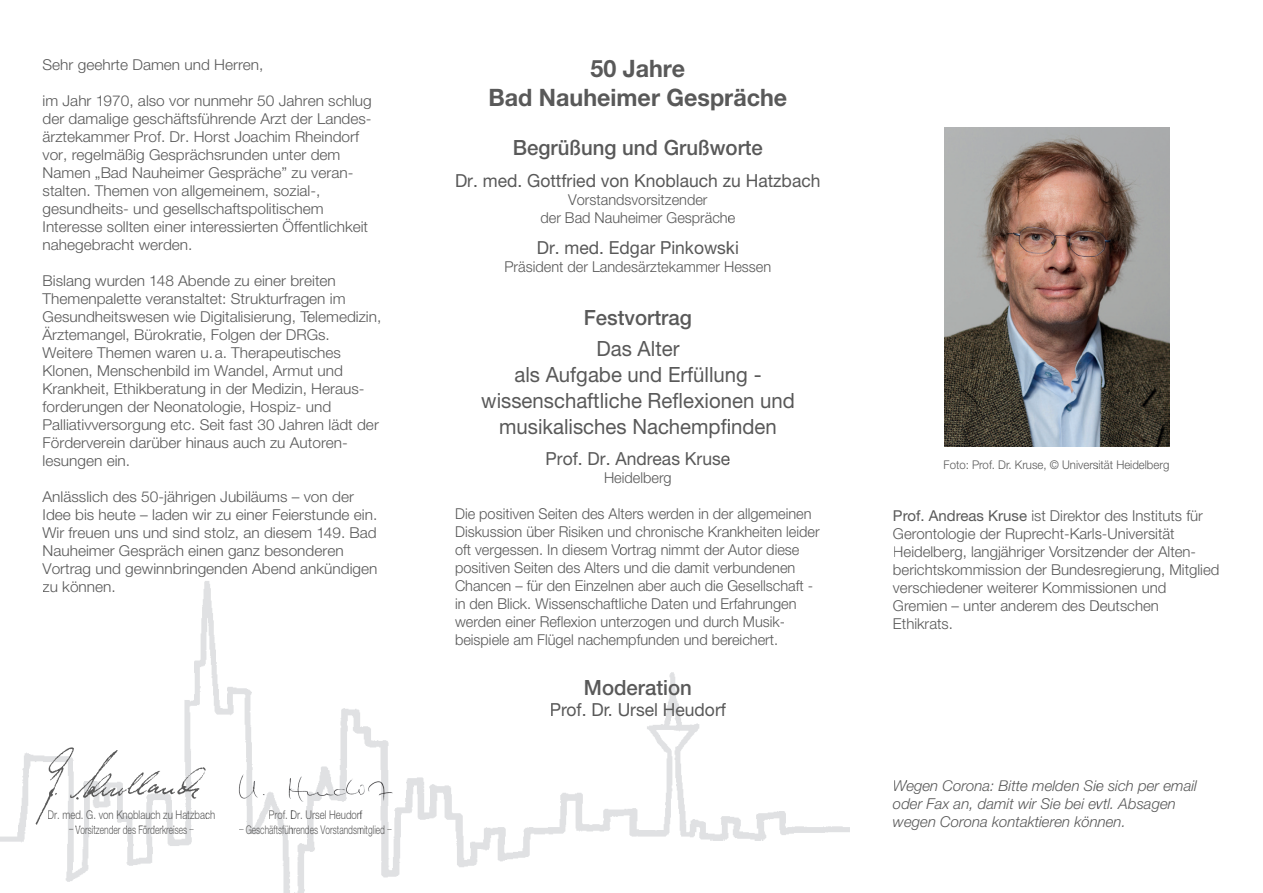
<style>
.page{position:relative;width:1263px;height:893px;background:#fff}
.page>*{position:absolute;margin:0;border:0;box-sizing:border-box;transform-origin:0 0}
.t1{font:700 24px/28.8px "Helvetica Neue LT";color:#595959;text-align:center}
.t2{font:21px/25.8px "Helvetica Neue LT";color:#595959;text-align:center}
.t3{font:500 21px "Helvetica Neue LT";color:#595959}
.t4{font:18px "Helvetica Neue LT";color:#595959}
.t5{font:300 15px/18px "Helvetica Neue LT";color:#595959}
.t6{font:italic 300 15px/18px "Helvetica Neue LT";color:#595959}
.t7{font:300 12px/15px "Helvetica Neue LT";color:#595959;text-align:center;scale:.8 1}
.t8{font:300 12px "Helvetica Neue LT";color:#595959;scale:.7 1}
.t9{font:300 12px "Helvetica Neue LT";color:#595959;scale:.95 1}
.s1{font-weight:400}
</style>
<div class="page">
<img style="left:294px;top:672px;width:555px;height:221px">
<img style="left:0;top:581px;width:290px;height:312px">
<img style="left:35px;top:747px;width:172px;height:79px">
<img style="left:944px;top:128px;width:225px;height:318px">
<img style="left:235px;top:770px;width:161px;height:36px">
<img style="left:307px;top:794px;width:40px;height:12px">
<p class="t5" style="left:43px;top:57px;width:222px">Sehr geehrte Damen und Herren,</p>
<p class="t5" style="left:43px;top:93px;width:331px">im Jahr 1970, also vor nunmehr 50 Jahren schlug der damalige geschäftsführende Arzt der Landes&shy;ärztekammer Prof. Dr. Horst Joachim Rheindorf vor, regelmäßig Gesprächsrunden unter dem Namen „Bad Nauheimer Gespräche” zu veran&shy;stalten. Themen von allgemeinem, sozial-, gesundheits- und gesellschaftspolitischem Interesse sollten einer interessierten Öffentlichkeit nahegebracht werden.</p>
<p class="t5" style="left:43px;top:273px;width:340px">Bislang wurden 148 Abende zu einer breiten Themenpalette veranstaltet: Strukturfragen im Gesundheitswesen wie Digitalisierung, Telemedizin, Ärztemangel, Bürokratie, Folgen der DRGs.<br>Weitere Themen waren u.a. Therapeutisches Klonen, Menschenbild im Wandel, Armut und Krankheit, Ethikberatung in der Medizin, Heraus&shy;forderungen der Neonatologie, Hospiz- und Palliativversorgung etc. Seit fast 30 Jahren lädt der Förderverein darüber hinaus auch zu Autoren&shy;lesungen ein.</p>
<p class="t5" style="left:43px;top:489px;width:336px">Anlässlich des 50-jährigen Jubiläums – von der Idee bis heute – laden wir zu einer Feierstunde ein.<br>Wir freuen uns und sind stolz, an diesem 149. Bad Nauheimer Gespräch einen ganz besonderen</p>
<h1 class="t1" style="left:488px;top:56px;width:300px">50 Jahre<br>Bad Nauheimer Gespräche</h1>
<h2 class="t3" style="left:513px;top:140px;width:252px">Begrüßung und Grußworte</h2>
<p class="t4" style="left:455px;top:174px;width:367px">Dr. med. Gottfried von Knoblauch zu Hatzbach</p>
<p class="t5" style="left:540px;top:192px;width:196px;text-align:center">Vorstandsvorsitzender<br>der Bad Nauheimer Gespräche</p>
<p class="t4" style="left:537px;top:241px;width:204px">Dr. med. Edgar Pinkowski</p>
<p class="t5" style="left:504px;top:259px;width:268px">Präsident der Landesärztekammer Hessen</p>
<h2 class="t3" style="left:584px;top:310px;width:109px">Festvortrag</h2>
<h2 class="t2" style="left:481px;top:338px;width:315px">Das Alter<br>als Aufgabe und Erfüllung - wissenschaftliche Reflexionen und musikalisches Nachempfinden</h2>
<p class="t4" style="left:545px;top:452px;width:186px">Prof. Dr. Andreas Kruse</p>
<p class="t5" style="left:604px;top:470px;width:69px">Heidelberg</p>
<p class="t5" style="left:455px;top:506px;width:366px">Die positiven Seiten des Alters werden in der allgemeinen<br>Diskussion über Risiken und chronische Krankheiten leider</p>
<p class="t5" style="left:455px;top:542px;width:346px">oft vergessen. In diesem Vortrag nimmt der Autor diese</p>
<p class="t5" style="left:287px;top:561px;width:10px">d</p>
<p class="t5" style="left:455px;top:560px;width:342px">positiven Seiten des Alters und die damit verbundenen</p>
<p class="t5" style="left:43px;top:561px;width:336px">Vortrag und gewinnbringenden Aben ankündigen</p>
<p class="t5" style="left:43px;top:579px;width:75px">zu können.</p>
<p class="t5" style="left:455px;top:578px;width:360px">Chancen – für den Einzelnen aber auch die Gesellschaft -</p>
<p class="t5" style="left:455px;top:596px;width:343px">in den Blick. Wissenschaftliche Daten und Erfahrungen</p>
<p class="t5" style="left:455px;top:614px;width:332px">werden einer Reflexion unterzogen und durch Musik-</p>
<p class="t5" style="left:455px;top:632px;width:325px">beispiele am Flügel nachempfunden und bereichert.</p>
<h2 class="t3" style="left:584px;top:680px;width:109px">Moderation</h2>
<p class="t7" style="left:48px;top:808px;width:211px">Dr. med. G. von Knoblauch zu Hatzbach ors zen er es r er re ses</p>
<p class="t7" style="left:268px;top:808px;width:119px">Prof. Dr. Ursel Heudorf</p>
<p class="t8" style="left:246px;top:825px;width:201px">Geschäftsfü rendes Vorstandsmitglied</p>
<p class="t8" style="left:69px;top:820px;width:7px">_</p>
<p class="t8" style="left:289px;top:825px;width:8px">h</p>
<p class="t8" style="left:76px;top:825px;width:143px">V it d d Födki</p>
<p class="t8" style="left:190px;top:820px;width:7px">_</p>
<p class="t8" style="left:239px;top:820px;width:7px">_</p>
<p class="t8" style="left:387px;top:820px;width:7px">_</p>
<p class="t4" style="left:550px;top:703px;width:178px">Prof. Dr. Ursel Heudorf</p>
<p class="t9" style="left:943px;top:461px;width:239px">Foto: Prof. Dr. Kruse, © Universität Heidelberg</p>
<p class="t5" style="left:893px;top:508px;width:311px"><span class="s1">Prof. Andreas Kruse</span> ist Direktor des Instituts für<br>Gerontologie der Ruprecht-Karls-Universität</p>
<p class="t5" style="left:893px;top:562px;width:328px">berichtskommission der Bundesregierung, Mitglied verschiedener weiterer Kommissionen und Gremien – unter anderem des Deutschen Ethikrats.</p>
<p class="t5" style="left:893px;top:544px;width:305px">Heidelberg, langjähriger Vorsitzender der Alten-</p>
<p class="t6" style="left:893px;top:778px;width:305px">Wegen Corona: Bitte melden Sie sich per email oder Fax an, damit wir Sie bei evtl. Absagen wegen Corona kontaktieren können.</p>
</div>
